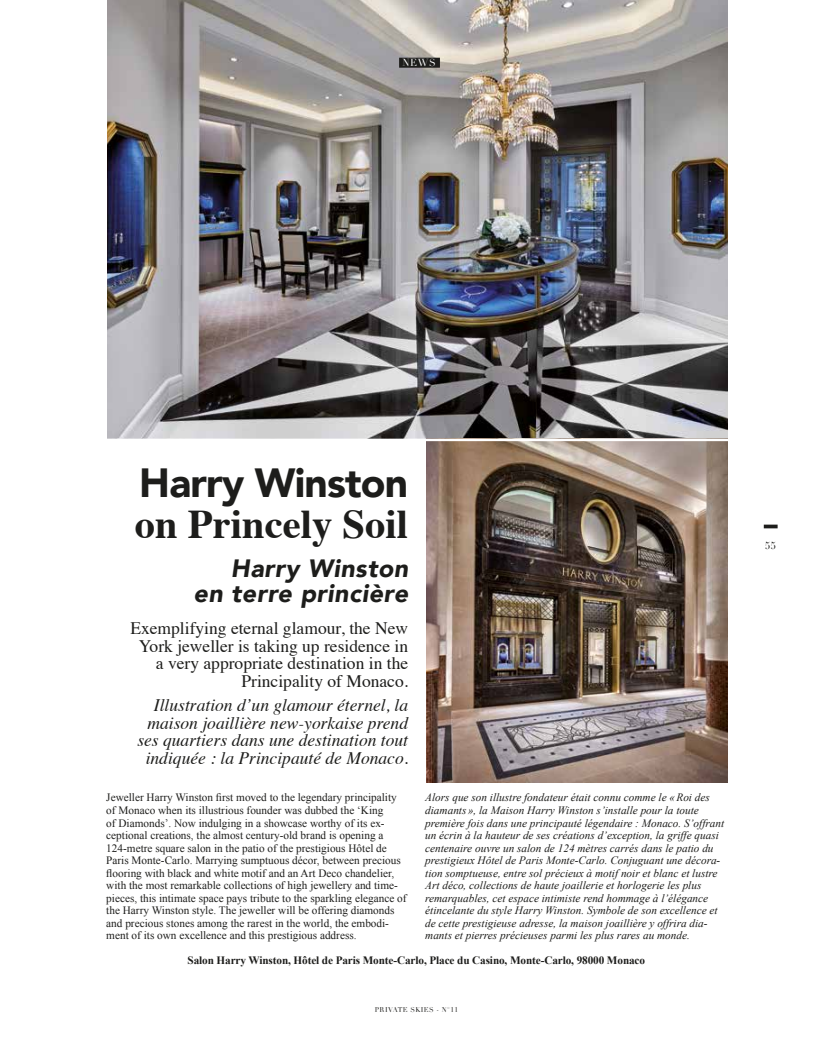
<style>
.page{position:relative;width:815px;height:1053px;background:#fff}
.page>*{position:absolute;margin:0;border:0;box-sizing:border-box;transform-origin:0 0}
.t1{font:700 40.62px "Times";color:#1d1d1b}
.t2{font:900 40.62px "Avenir";letter-spacing:-.02em;color:#1d1d1b}
.t3{font:italic 900 25px/25px "Avenir";letter-spacing:.02em;color:#1d1d1b;text-align:right}
.t4{font:italic 17.5px/17.5px "Times";color:#1d1d1b;text-align:right}
.t5{font:17.5px/17.5px "Times";color:#1d1d1b;text-align:right}
.t6{font:italic 11.25px/12.5px "Times New Roman";color:#1d1d1b}
.t7{font:11.25px/12.5px "Times New Roman";color:#1d1d1b}
.t8{font:700 11.25px "Times New Roman";letter-spacing:-.01em;color:#1d1d1b}
.t9{font:10px "Didot";color:#fff}
.t10{font:10px "Didot";color:#1d1d1b}
.t11{font:6.88px "Didot";letter-spacing:.06em;color:#1d1d1b}
</style>
<div class="page">
<img style="left:107px;top:0;width:620px;height:438px">
<img style="left:426px;top:441px;width:301px;height:341px">
<svg style="left:764px;top:524px;width:14px;height:4px"></svg>
<div style="left:399px;top:58px;width:41px;height:10px;background:#1d1d1b"></div>
<p class="t9" style="left:402px;top:57px;width:35px">NEWS</p>
<h1 class="t2" style="left:139px;top:448px;width:270px">Harry Winston</h1>
<h1 class="t1" style="left:135px;top:485px;width:275px">on Princely Soil</h1>
<h2 class="t3" style="left:194px;top:555px;width:216px">Harry Winston<br>en terre princière</h2>
<h3 class="t5" style="left:130px;top:618px;width:279px">Exemplifying eternal glamour, the New York jeweller is taking up residence in a very appropriate destination in the Principality of Monaco.</h3>
<h3 class="t4" style="left:137px;top:695px;width:272px">Illustration d’un glamour éternel, la maison joaillière new-yorkaise prend ses quartiers dans une destination tout indiquée : la Principauté de Monaco.</h3>
<p class="t7" style="left:106px;top:791px;width:302px">Jeweller Harry Winston first moved to the legendary principality of Monaco when its illustrious founder was dubbed the ‘King<br>of Diamonds’. Now indulging in a showcase worthy of its ex&shy;ceptional creations, the almost century-old brand is opening a 124-metre square salon in the patio of the prestigious Hôtel de Paris Monte-Carlo. Marrying sumptuous décor, between precious flooring with black and white motif and an Art Deco chandelier, with the most remarkable collections of high jewellery and time&shy;pieces, this intimate space pays tribute to the sparkling elegance of the Harry Winston style. The jeweller will be offering diamonds and precious stones among the rarest in the world, the embodi&shy;ment of its own excellence and this prestigious address.</p>
<p class="t6" style="left:425px;top:791px;width:301px">Alors que son illustre fondateur était connu comme le «Roi des diamants», la Maison Harry Winston s’installe pour la toute première fois dans une principauté légendaire : Monaco. S’offrant un écrin à la hauteur de ses créations d’exception, la griffe quasi centenaire ouvre un salon de 124 mètres carrés dans le patio du prestigieux Hôtel de Paris Monte-Carlo. Conjuguant une décora&shy;tion somptueuse, entre sol précieux à motif noir et blanc et lustre Art déco, collections de haute joaillerie et horlogerie les plus remarquables, cet espace intimiste rend hommage à l’élégance étincelante du style Harry Winston. Symbole de son excellence et de cette prestigieuse adresse, la maison joaillière y offrira dia&shy;mants et pierres précieuses parmi les plus rares au monde.</p>
<p class="t8" style="left:188px;top:952px;width:459px">Salon Harry Winston, Hôtel de Paris Monte-Carlo, Place du Casino, Monte-Carlo, 98000 Monaco</p>
<p class="t11" style="left:375px;top:1005px;width:85px">PRIVATE SKIES - N°11</p>
<p class="t10" style="left:765px;top:539px;width:12px">55</p>
</div>
